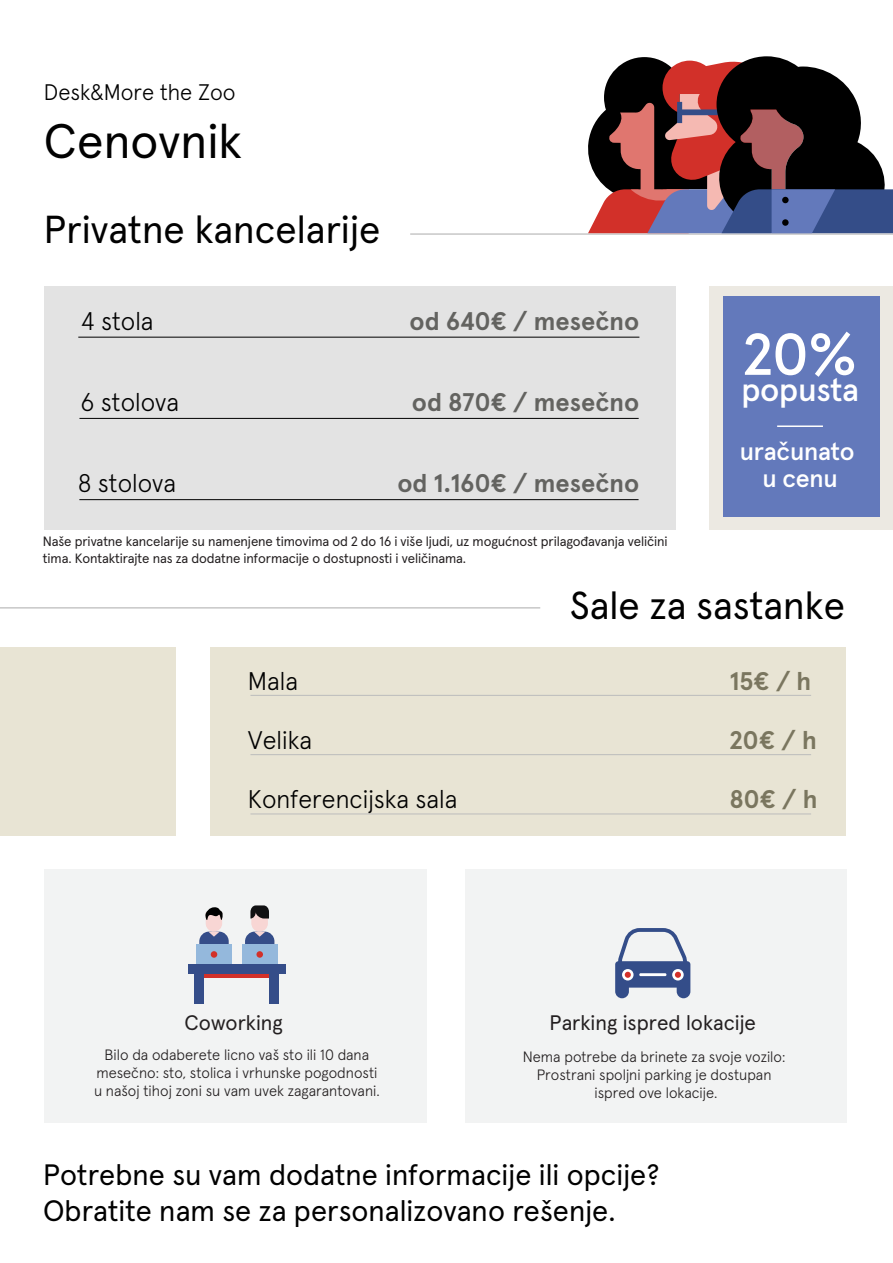
<style>
.page{position:relative;width:893px;height:1263px;background:#fff}
.page>*{position:absolute;margin:0;border:0;box-sizing:border-box;transform-origin:0 0}
.t1{font:500 58.95px "Apercu Pro";color:#fff}
.t2{font:48.45px "Apercu Pro";color:#010101}
.t3{font:39px "Apercu Pro";color:#010101}
.t4{font:500 32.85px "Apercu Pro";letter-spacing:-.01em;color:#fff}
.t5{font:29.55px/35.4px "Apercu Pro";color:#010101}
.t6{font:300 25.5px "Apercu Pro";color:#010101}
.t7{font:700 25.5px "Apercu Pro";color:#636360}
.t8{font:700 25.5px "Apercu Pro";color:#7a765f}
.t9{font:500 25.2px/27px "Apercu Pro";letter-spacing:-.01em;color:#fff;text-align:center}
.t10{font:300 22.5px "Apercu Pro";color:#010101}
.t11{font:21px "Apercu Pro";color:#231f20}
.t12{font:300 15px/18px "Apercu Pro";color:#231f20;text-align:center}
.t13{font:13.5px/16.2px "Apercu Pro";letter-spacing:-.01em;color:#231f20}
</style>
<div class="page">
<div style="left:465px;top:870px;width:382px;height:253px;background:#f2f3f3"></div>
<div style="left:44px;top:870px;width:383px;height:253px;background:#f2f3f3"></div>
<div style="left:44px;top:287px;width:631px;height:243px;background:#e3e3e3"></div>
<div style="left:709px;top:287px;width:184px;height:243px;background:#ece9e2"></div>
<hr style="left:78px;top:337px;width:561px;height:1px;background:#000">
<hr style="left:79px;top:418px;width:560px;height:1px;background:#000">
<hr style="left:79px;top:499px;width:560px;height:1px;background:#000">
<div style="left:0;top:647px;width:176px;height:189px;background:#e8e4d4"></div>
<div style="left:211px;top:647px;width:635px;height:189px;background:#e8e4d4"></div>
<hr style="left:250px;top:695px;width:561px;height:1px;background:#bcbcbc">
<hr style="left:250px;top:754px;width:561px;height:1px;background:#bcbcbc">
<hr style="left:250px;top:813px;width:561px;height:1px;background:#bcbcbc">
<hr style="left:410px;top:233px;width:483px;height:2px;background:#bcbcbc">
<hr style="left:0;top:607px;width:540px;height:1px;background:#bcbcbc">
<div style="left:723px;top:297px;width:157px;height:220px;background:#6379bb"></div>
<svg style="left:588px;top:56px;width:305px;height:177px;background:#694e58"></svg>
<div style="left:782px;top:197px;width:7px;height:6px;background:#000;border-radius:50%"></div>
<div style="left:782px;top:219px;width:7px;height:7px;background:#000;border-radius:50%"></div>
<hr style="left:777px;top:425px;width:46px;height:2px;background:#fff">
<svg style="left:615px;top:928px;width:76px;height:70px"></svg>
<hr style="left:204px;top:974px;width:66px;height:3px;background:#d23029">
<div style="left:194px;top:974px;width:10px;height:29px;background:#354d89"></div>
<div style="left:270px;top:974px;width:9px;height:29px;background:#354d89"></div>
<div style="left:188px;top:964px;width:98px;height:10px;background:#354d89"></div>
<div style="left:196px;top:945px;width:36px;height:19px;background:#94b8dc"></div>
<div style="left:242px;top:945px;width:36px;height:19px;background:#94b8dc"></div>
<div style="left:211px;top:951px;width:6px;height:7px;background:#d23029;border-radius:50%"></div>
<div style="left:256px;top:951px;width:7px;height:7px;background:#d23029;border-radius:50%"></div>
<svg style="left:199px;top:907px;width:30px;height:38px"></svg>
<svg style="left:245px;top:905px;width:29px;height:40px"></svg>
<h3 class="t10" style="left:44px;top:75px;width:193px">Desk&amp;More the Zoo</h3>
<h2 class="t2" style="left:44px;top:104px;width:200px">Cenovnik</h2>
<h3 class="t3" style="left:44px;top:199px;width:338px">Privatne kancelarije</h3>
<h3 class="t6" style="left:81px;top:301px;width:74px">4 stola</h3>
<h3 class="t6" style="left:81px;top:383px;width:100px">6 stolova</h3>
<h3 class="t7" style="left:410px;top:301px;width:231px">od 640€ / mesečno</h3>
<h3 class="t7" style="left:412px;top:382px;width:229px">od 870€ / mesečno</h3>
<h3 class="t6" style="left:78px;top:464px;width:99px">8 stolova</h3>
<h3 class="t7" style="left:397px;top:463px;width:244px">od 1.160€ / mesečno</h3>
<p class="t13" style="left:43px;top:532px;width:626px">Naše privatne kancelarije su namenjene timovima od 2 do 16 i više ljudi, uz mogućnost prilagođavanja veličini tima. Kontaktirajte nas za dodatne informacije o dostupnosti i veličinama.</p>
<h1 class="t1" style="left:743px;top:308px;width:116px">20%</h1>
<h3 class="t4" style="left:741px;top:364px;width:119px">popusta</h3>
<h3 class="t9" style="left:740px;top:436px;width:116px">uračunato u cenu</h3>
<h3 class="t3" style="left:570px;top:576px;width:277px">Sale za sastanke</h3>
<h3 class="t6" style="left:248px;top:661px;width:52px">Mala</h3>
<h3 class="t8" style="left:730px;top:661px;width:83px">15€ / h</h3>
<h3 class="t6" style="left:248px;top:721px;width:66px">Velika</h3>
<h3 class="t8" style="left:730px;top:720px;width:88px">20€ / h</h3>
<h3 class="t6" style="left:248px;top:780px;width:211px">Konferencijska sala</h3>
<h3 class="t8" style="left:730px;top:780px;width:89px">80€ / h</h3>
<h3 class="t11" style="left:185px;top:1006px;width:100px">Coworking</h3>
<p class="t12" style="left:94px;top:1044px;width:287px">Bilo da odaberete licno vaš sto ili 10 dana mesečno: sto, stolica i vrhunske pogodnosti u našoj tihoj zoni su vam uvek zagarantovani.</p>
<h3 class="t11" style="left:549px;top:1006px;width:208px">Parking ispred lokacije</h3>
<p class="t12" style="left:523px;top:1046px;width:264px">Nema potrebe da brinete za svoje vozilo:<br>Prostrani spoljni parking je dostupan ispred ove lokacije.</p>
<h3 class="t5" style="left:43px;top:1155px;width:618px">Potrebne su vam dodatne informacije ili opcije?<br>Obratite nam se za personalizovano rešenje.</h3>
</div>
